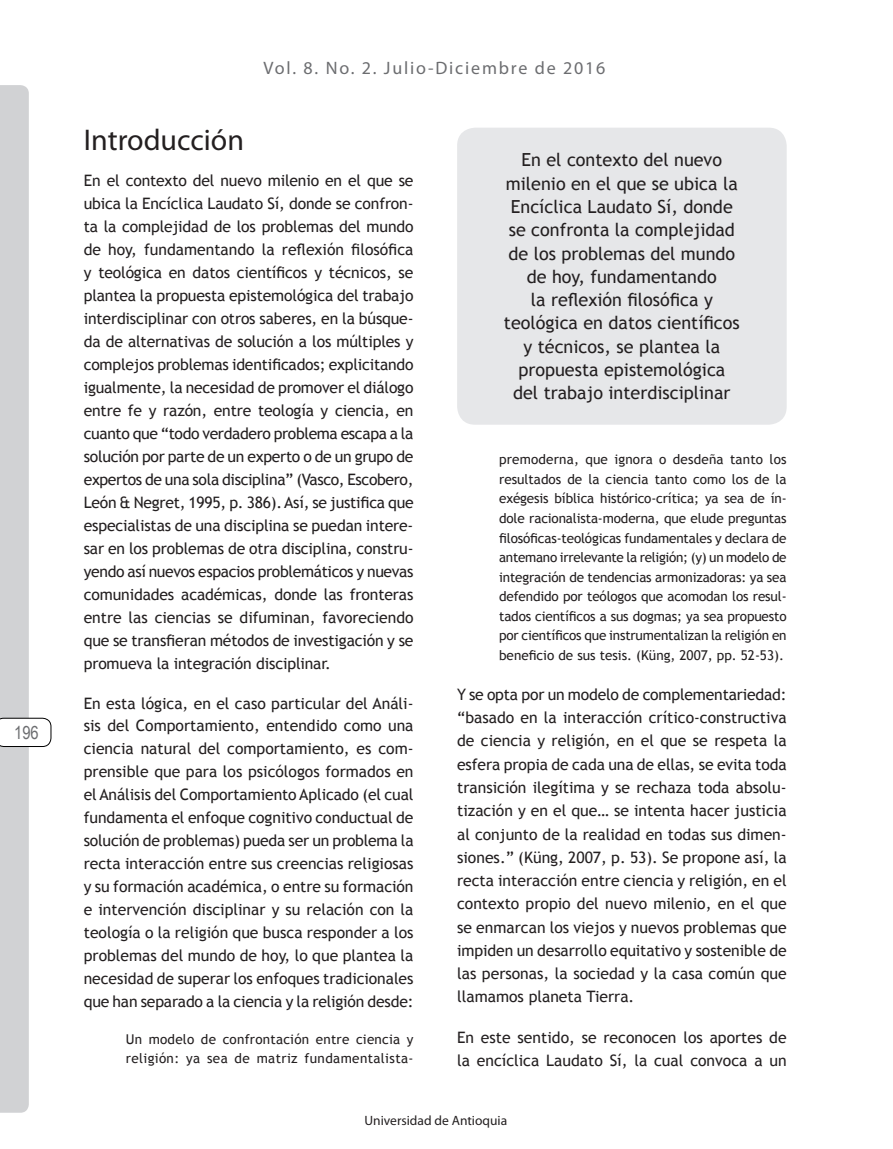
<style>
.page{position:relative;width:893px;height:1149px;background:#fff}
.page>*{position:absolute;margin:0;border:0;box-sizing:border-box;transform-origin:0 0}
.t1{font:30px "Myriad Pro";color:#231f20}
.t2{font:18px/23.2px "Trebuchet MS";color:#231f20;text-align:center}
.t3{font:18px "Myriad Pro";letter-spacing:.1em;color:#6c6d70}
.t4{font:18px "Arial Narrow";color:#6c6d70}
.t5{font:15.75px/23px "Trebuchet MS";color:#231f20;text-align:justify}
.t6{font:13.5px/19.5px "Trebuchet MS";letter-spacing:.015em;color:#231f20}
.t7{font:13.5px "Myriad Pro";color:#231f20}
</style>
<div class="page">
<svg style="left:0;top:85px;width:51px;height:1027px"></svg>
<div style="left:457px;top:128px;width:330px;height:296px;background:#e6e7e9;border-radius:18px"></div>
<p class="t4" style="left:14px;top:719px;width:26px">196</p>
<p class="t3" style="left:264px;top:57px;width:343px">Vol. 8. No. 2. Julio-Diciembre de 2016</p>
<h1 class="t1" style="left:84px;top:121px;width:162px">Introducción</h1>
<p class="t5" style="left:84px;top:169px;width:331px">En el contexto del nuevo milenio en el que se ubica la Encíclica Laudato Sí, donde se confron&shy;ta la complejidad de los problemas del mundo de hoy, fundamentando la reflexión filosófica y teológica en datos científicos y técnicos, se plantea la propuesta epistemológica del trabajo interdisciplinar con otros saberes, en la búsque&shy;da de alternativas de solución a los múltiples y complejos problemas identificados; explicitando igualmente, la necesidad de promover el diálogo entre fe y razón, entre teología y ciencia, en cuanto que “todo verdadero problema escapa a la solución por parte de un experto o de un grupo de expertos de una sola disciplina” (Vasco, Escobero, León &amp; Negret, 1995, p. 386). Así, se justifica que especialistas de una disciplina se puedan intere&shy;sar en los problemas de otra disciplina, constru&shy;yendo así nuevos espacios problemáticos y nuevas comunidades académicas, donde las fronteras entre las ciencias se difuminan, favoreciendo que se transfieran métodos de investigación y se promueva la integración disciplinar.</p>
<p class="t5" style="left:84px;top:691px;width:331px">En esta lógica, en el caso particular del Análi&shy;sis del Comportamiento, entendido como una ciencia natural del comportamiento, es com&shy;prensible que para los psicólogos formados en el Análisis del Comportamiento Aplicado (el cual fundamenta el enfoque cognitivo conductual de solución de problemas) pueda ser un problema la recta interacción entre sus creencias religiosas y su formación académica, o entre su formación e intervención disciplinar y su relación con la teología o la religión que busca responder a los problemas del mundo de hoy, lo que plantea la necesidad de superar los enfoques tradicionales que han separado a la ciencia y la religión desde:</p>
<p class="t6" style="left:126px;top:1028px;width:289px">Un modelo de confrontación entre ciencia y religión: ya sea de matriz fundamentalista-</p>
<p class="t2" style="left:504px;top:149px;width:237px">En el contexto del nuevo milenio en el que se ubica la<br>Encíclica Laudato Sí, donde se confronta la complejidad de los problemas del mundo de hoy, fundamentando<br>la reflexión filosófica y teológica en datos científicos y técnicos, se plantea la propuesta epistemológica del trabajo interdisciplinar</p>
<p class="t6" style="left:499px;top:450px;width:289px;text-align:justify">premoderna, que ignora o desdeña tanto los resultados de la ciencia tanto como los de la exégesis bíblica histórico-crítica; ya sea de ín&shy;dole racionalista-moderna, que elude preguntas filosóficas-teológicas fundamentales y declara de antemano irrelevante la religión; (y) un modelo de integración de tendencias armonizadoras: ya sea defendido por teólogos que acomodan los resul&shy;tados científicos a sus dogmas; ya sea propuesto por científicos que instrumentalizan la religión en beneficio de sus tesis. (Küng, 2007, pp. 52-53).</p>
<p class="t5" style="left:457px;top:682px;width:331px">Y se opta por un modelo de complementariedad: “basado en la interacción crítico-constructiva de ciencia y religión, en el que se respeta la esfera propia de cada una de ellas, se evita toda transición ilegítima y se rechaza toda absolu&shy;tización y en el que… se intenta hacer justicia al conjunto de la realidad en todas sus dimen&shy;siones.” (Küng, 2007, p. 53). Se propone así, la recta interacción entre ciencia y religión, en el contexto propio del nuevo milenio, en el que se enmarcan los viejos y nuevos problemas que impiden un desarrollo equitativo y sostenible de las personas, la sociedad y la casa común que llamamos planeta Tierra.</p>
<p class="t5" style="left:457px;top:1025px;width:331px">En este sentido, se reconocen los aportes de la encíclica Laudato Sí, la cual convoca a un</p>
<p class="t7" style="left:364px;top:1111px;width:144px">Universidad de Antioquia</p>
</div>
